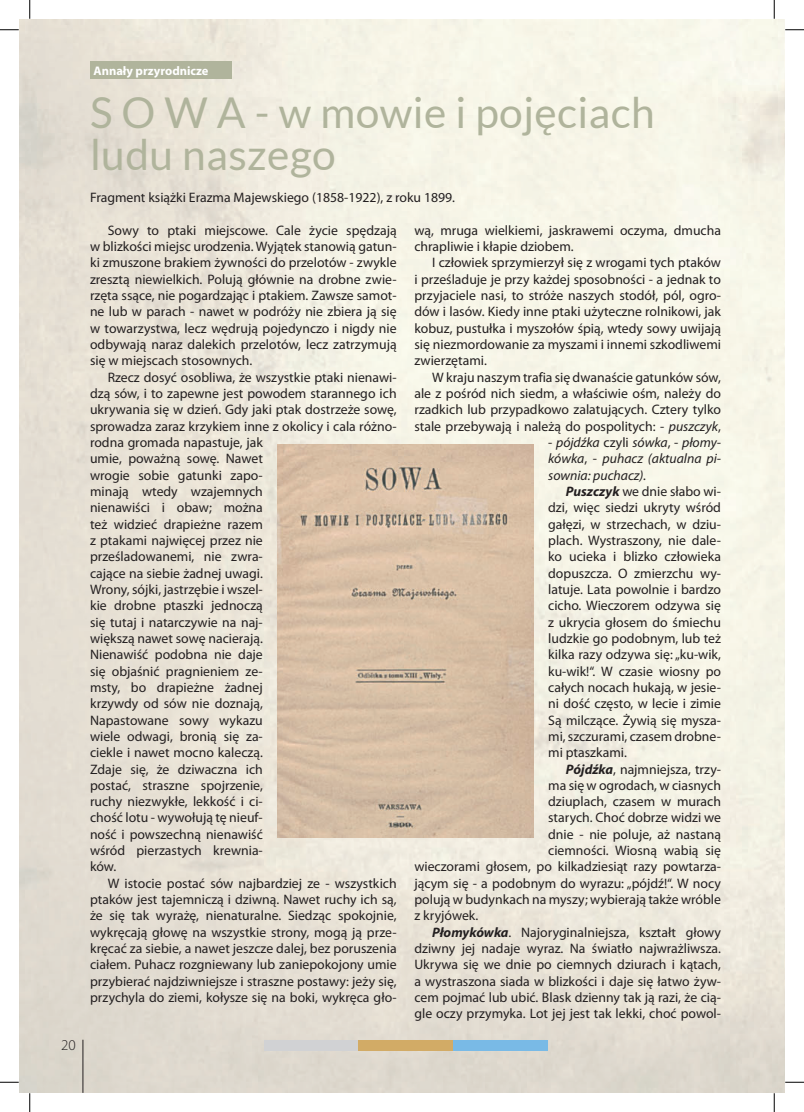
<style>
.page{position:relative;width:804px;height:1112px;background:#fff}
.page>*{position:absolute;margin:0;border:0;box-sizing:border-box;transform-origin:0 0}
.t1{font:42.5px/42.5px "Lato";letter-spacing:.01em;color:#b0b49c}
.t2{font:300 15px "Myriad Pro";color:#231f20}
.t3{font:13.75px/16.4px "Myriad Pro";color:#231f20;text-align:justify}
.t4{font:italic 13.75px/16.4px "Myriad Pro";color:#231f20;text-align:justify}
.t5{font:700 12.5px "Myriad Pro";color:#fff}
.s1{font-style:italic}
.s2{font-style:normal}
.s3{font-weight:700;font-style:italic}
</style>
<div class="page">
<img style="left:19px;top:19px;width:765px;height:1074px">
<div style="left:90px;top:62px;width:142px;height:17px;background:#b0b49c"></div>
<img style="left:278px;top:444px;width:255px;height:393px">
<hr style="left:83px;top:1040px;width:1px;height:53px;background:#231f20">
<div style="left:264px;top:1040px;width:94px;height:10px;background:#d1d2d4"></div>
<div style="left:358px;top:1040px;width:95px;height:10px;background:#d2ab66"></div>
<div style="left:453px;top:1040px;width:94px;height:10px;background:#79bae6"></div>
<svg style="left:0;top:29px;width:19px;height:2px"></svg>
<svg style="left:785px;top:29px;width:19px;height:2px"></svg>
<svg style="left:0;top:1081px;width:19px;height:2px"></svg>
<svg style="left:785px;top:1081px;width:19px;height:2px"></svg>
<svg style="left:29px;top:0;width:2px;height:19px"></svg>
<svg style="left:29px;top:1093px;width:2px;height:19px"></svg>
<svg style="left:773px;top:0;width:2px;height:19px"></svg>
<svg style="left:773px;top:1093px;width:2px;height:19px"></svg>
<p class="t2" style="left:61px;top:1036px;width:16px">20</p>
<p class="t5" style="left:94px;top:63px;width:116px">Annały przyrodnicze</p>
<h1 class="t1" style="left:90px;top:91px;width:566px">S O W A - w mowie i pojęciach ludu naszego</h1>
<p class="t3" style="left:90px;top:189px;width:366px">Fragment książki Erazma Majewskiego (1858-1922), z roku 1899.</p>
<p class="t3" style="left:90px;top:222px;width:308px;text-indent:18px">Sowy to ptaki miejscowe. Cale życie spędzają w blizkości miejsc urodzenia. Wyjątek stanowią gatun&shy;ki zmuszone brakiem żywności do przelotów - zwykle zresztą niewielkich. Polują głównie na drobne zwie&shy;rzęta ssące, nie pogardzając i ptakiem. Zawsze samot&shy;ne lub w parach - nawet w podróży nie zbiera ją się w towarzystwa, lecz wędrują pojedynczo i nigdy nie odbywają naraz dalekich przelotów, lecz zatrzymują się w miejscach stosownych.</p>
<p class="t3" style="left:90px;top:369px;width:308px;text-align:left;text-indent:18px">Rzecz dosyć osobliwa, że wszystkie ptaki nienawi&shy;dzą sów, i to zapewne jest powodem starannego ich ukrywania się w dzień. Gdy jaki ptak dostrzeże sowę, sprowadza zaraz krzykiem inne z okolicy i cala różno&shy;rodna gromada napastuje, jak<br>umie, poważną sowę. Nawet<br>wrogie sobie gatunki zapo-<br>minają wtedy wzajemnych<br>nienawiści i obaw; można<br>też widzieć drapieżne razem<br>z ptakami najwięcej przez nie<br>prześladowanemi, nie zwra-<br>cające na siebie żadnej uwagi.<br>Wrony, sójki, jastrzębie i wszel-<br>kie drobne ptaszki jednoczą<br>się tutaj i natarczywie na naj-<br>większą nawet sowę nacierają.<br>Nienawiść podobna nie daje<br>się objaśnić pragnieniem ze-<br>msty, bo drapieżne żadnej<br>krzywdy od sów nie doznają,<br>Napastowane sowy wykazu<br>wiele odwagi, bronią się za-<br>ciekle i nawet mocno kaleczą.<br>Zdaje się, że dziwaczna ich<br>postać, straszne spojrzenie,<br>ruchy niezwykłe, lekkość i ci-<br>chość lotu - wywołują tę nieuf-<br>ność i powszechną nienawiść<br>wśród pierzastych krewnia-<br>ków.</p>
<p class="t3" style="left:90px;top:875px;width:308px;text-indent:18px">W istocie postać sów najbardziej ze - wszystkich ptaków jest tajemniczą i dziwną. Nawet ruchy ich są, że się tak wyrażę, nienaturalne. Siedząc spokojnie, wykręcają głowę na wszystkie strony, mogą ją prze&shy;kręcać za siebie, a nawet jeszcze dalej, bez poruszenia ciałem. Puhacz rozgniewany lub zaniepokojony umie przybierać najdziwniejsze i straszne postawy: jeży się, przychyla do ziemi, kołysze się na boki, wykręca gło-</p>
<p class="t3" style="left:414px;top:222px;width:308px">wą, mruga wielkiemi, jaskrawemi oczyma, dmucha chrapliwie i kłapie dziobem.</p>
<p class="t3" style="left:414px;top:254px;width:308px;text-indent:18px">I człowiek sprzymierzył się z wrogami tych ptaków i prześladuje je przy każdej sposobności - a jednak to przyjaciele nasi, to stróże naszych stodół, pól, ogro&shy;dów i lasów. Kiedy inne ptaki użyteczne rolnikowi, jak kobuz, pustułka i myszołów śpią, wtedy sowy uwijają się niezmordowanie za myszami i innemi szkodliwemi zwierzętami.</p>
<p class="t3" style="left:414px;top:369px;width:308px;text-indent:18px">W kraju naszym trafia się dwanaście gatunków sów, ale z pośród nich siedm, a właściwie ośm, należy do rzadkich lub przypadkowo zalatujących. Cztery tylko stale przebywają i należą do pospolitych: - <span class="s1">puszczyk</span>,</p>
<p class="t4" style="left:548px;top:434px;width:174px"><span class="s2">-</span> pójdźka <span class="s2">czyli</span> sówka<span class="s2">, -</span> płomy&shy;kówka<span class="s2">, -</span> puhacz (aktualna pi&shy;sownia: puchacz).</p>
<p class="t3" style="left:548px;top:483px;width:174px;text-indent:18px"><span class="s3">Puszczyk</span> we dnie słabo wi&shy;dzi, więc siedzi ukryty wśród gałęzi, w strzechach, w dziu&shy;plach. Wystraszony, nie dale&shy;ko ucieka i blizko człowieka dopuszcza. O zmierzchu wy&shy;latuje. Lata powolnie i bardzo cicho. Wieczorem odzywa się z ukrycia głosem do śmiechu ludzkie go podobnym, lub też kilka razy odzywa się: „ku-wik, ku-wik!“. W czasie wiosny po całych nocach hukają, w jesie&shy;ni dość często, w lecie i zimie Są milczące. Żywią się mysza&shy;mi, szczurami, czasem drobne&shy;mi ptaszkami.</p>
<p class="t3" style="left:566px;top:760px;width:157px"><span class="s3">Pójdźka</span>, najmniejsza, trzy-</p>
<p class="t3" style="left:548px;top:777px;width:174px">ma się w ogrodach, w ciasnych</p>
<p class="t3" style="left:548px;top:793px;width:174px">dziuplach, czasem w murach</p>
<p class="t3" style="left:548px;top:809px;width:174px">starych. Choć dobrze widzi we</p>
<p class="t3" style="left:548px;top:826px;width:174px">dnie - nie poluje, aż nastaną</p>
<p class="t3" style="left:548px;top:842px;width:174px">ciemności. Wiosną wabią się</p>
<p class="t3" style="left:414px;top:858px;width:308px">wieczorami głosem, po kilkadziesiąt razy powtarza-</p>
<p class="t3" style="left:414px;top:875px;width:308px">jącym się - a podobnym do wyrazu: „pójdź!“. W nocy</p>
<p class="t3" style="left:414px;top:891px;width:308px">polują w budynkach na myszy; wybierają także wróble</p>
<p class="t3" style="left:414px;top:907px;width:65px">z kryjówek.</p>
<p class="t3" style="left:432px;top:924px;width:290px"><span class="s3">Płomykówka</span>. Najoryginalniejsza, kształt głowy</p>
<p class="t3" style="left:414px;top:940px;width:308px">dziwny jej nadaje wyraz. Na światło najwrażliwsza.</p>
<p class="t3" style="left:414px;top:956px;width:308px">Ukrywa się we dnie po ciemnych dziurach i kątach,</p>
<p class="t3" style="left:414px;top:973px;width:308px">a wystraszona siada w blizkości i daje się łatwo żyw-</p>
<p class="t3" style="left:414px;top:989px;width:308px">cem pojmać lub ubić. Blask dzienny tak ją razi, że cią-</p>
<p class="t3" style="left:414px;top:1005px;width:308px">gle oczy przymyka. Lot jej jest tak lekki, choć powol-</p>
</div>
